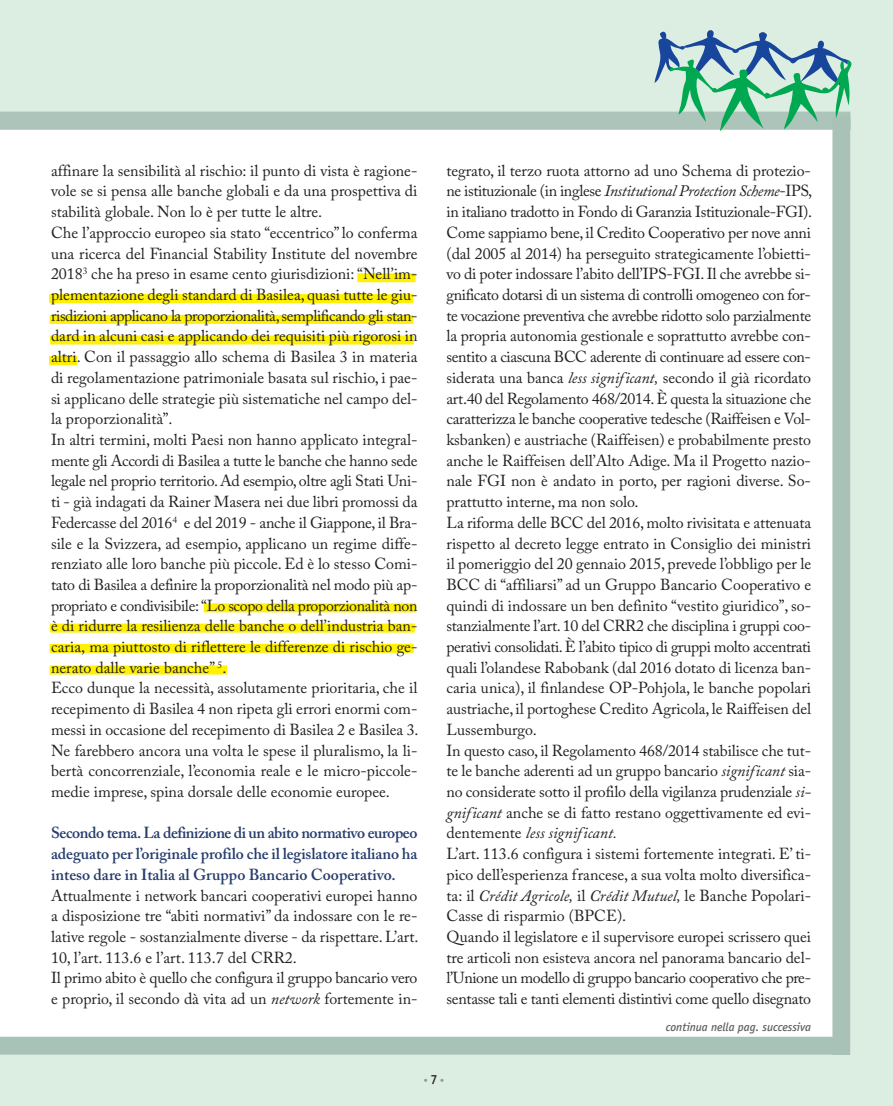
<style>
.page{position:relative;width:893px;height:1106px;background:#dbeee1}
.page>*{position:absolute;margin:0;border:0;box-sizing:border-box;transform-origin:0 0}
.t1{font:15.9px/20.7px "Adobe Caslon Pro";letter-spacing:-.005em;color:#231f20}
.t2{font:600 15.9px/20.7px "Adobe Caslon Pro";color:#273d6d;text-align:justify}
.t3{font:italic 500 12px "Officina Sans ITC Std";letter-spacing:-.005em;color:#5f5f62}
.t4{font:10.5px "Officina Sans ITC Std";color:#939598}
.s1{font-style:italic}
.s2{font-weight:500;font-size:13.5px;color:#231f20}
</style>
<div class="page">
<div style="left:0;top:131px;width:850px;height:923px;background:#fff"></div>
<div style="left:0;top:112px;width:850px;height:18px;background:#acc4b9"></div>
<div style="left:0;top:1036px;width:849px;height:18px;background:#a9c2b7"></div>
<div style="left:204px;top:603px;width:212px;height:9px;background:#fff101"></div>
<div style="left:50px;top:665px;width:177px;height:9px;background:#fff101"></div>
<div style="left:832px;top:117px;width:18px;height:937px;background:#a9c2b7"></div>
<svg style="left:654px;top:30px;width:198px;height:101px"></svg>
<div style="left:49px;top:294px;width:364px;height:9px;background:#fff101"></div>
<div style="left:50px;top:315px;width:363px;height:9px;background:#fff101"></div>
<div style="left:49px;top:356px;width:28px;height:9px;background:#fff101"></div>
<div style="left:50px;top:335px;width:364px;height:9px;background:#fff101"></div>
<div style="left:50px;top:623px;width:365px;height:9px;background:#fff101"></div>
<div style="left:50px;top:644px;width:364px;height:9px;background:#fff101"></div>
<div style="left:357px;top:273px;width:59px;height:9px;background:#fff101"></div>
<p class="t1" style="left:51px;top:162px;width:369px">affinare la sensibilità al rischio: il punto di vista è ragione&shy;vole se si pensa alle banche globali e da una prospettiva di stabilità globale. Non lo è per tutte le altre.<br>Che l’approccio europeo sia stato “eccentrico”lo conferma una ricerca del Financial Stability Institute del novembre 2018<sup>3</sup> che ha preso in esame cento giurisdizioni: “Nell’im&shy;plementazione degli standard di Basilea, quasi tutte le giu&shy;risdizioni applicano la proporzionalità,semplificando gli stan&shy;dard in alcuni casi e applicando dei requisiti più rigorosi in altri. Con il passaggio allo schema di Basilea 3 in materia di regolamentazione patrimoniale basata sul rischio, i pae&shy;si applicano delle strategie più sistematiche nel campo del&shy;la proporzionalità”.<br>In altri termini, molti Paesi non hanno applicato integral&shy;mente gli Accordi di Basilea a tutte le banche che hanno sede legale nel proprio territorio.Ad esempio, oltre agli Stati Uni&shy;ti - già indagati da Rainer Masera nei due libri promossi da Federcasse del 2016<sup>4</sup> e del 2019 - anche il Giappone,il Bra&shy;sile e la Svizzera, ad esempio, applicano un regime diffe&shy;renziato alle loro banche più piccole. Ed è lo stesso Comi&shy;tato di Basilea a definire la proporzionalità nel modo più ap&shy;propriato e condivisibile: “Lo scopo della proporzionalità non è di ridurre la resilienza delle banche o dell’industria ban&shy;caria, ma piuttosto di riflettere le differenze di rischio ge&shy;nerato dalle varie banche” <sup>5</sup>.<br>Ecco dunque la necessità, assolutamente prioritaria, che il recepimento di Basilea 4 non ripeta gli errori enormi com&shy;messi in occasione del recepimento di Basilea 2 e Basilea 3.<br>Ne farebbero ancora una volta le spese il pluralismo, la li&shy;bertà concorrenziale, l’economia reale e le micro-piccole&shy;medie imprese, spina dorsale delle economie europee.</p>
<p class="t2" style="left:51px;top:824px;width:368px">Secondo tema.La definizione di un abito normativo europeo adeguato per l’originale profilo che il legislatore italiano ha inteso dare in Italia al Gruppo Bancario Cooperativo.</p>
<p class="t1" style="left:51px;top:886px;width:369px">Attualmente i network bancari cooperativi europei hanno a disposizione tre “abiti normativi” da indossare con le re&shy;lative regole - sostanzialmente diverse - da rispettare.L’art.<br>10, l’art. 113.6 e l’art. 113.7 del CRR2.<br>Il primo abito è quello che configura il gruppo bancario vero e proprio, il secondo dà vita ad un <span class="s1">network</span> fortemente in-</p>
<p class="t1" style="left:446px;top:162px;width:367px">tegrato, il terzo ruota attorno ad uno Schema di protezio&shy;ne istituzionale (in inglese <span class="s1">Institutional Protection Scheme</span>-IPS, in italiano tradotto in Fondo di Garanzia Istituzionale-FGI).<br>Come sappiamo bene,il Credito Cooperativo per nove anni (dal 2005 al 2014) ha perseguito strategicamente l’obietti&shy;vo di poter indossare l’abito dell’IPS-FGI.Il che avrebbe si&shy;gnificato dotarsi di un sistema di controlli omogeneo con for&shy;te vocazione preventiva che avrebbe ridotto solo parzialmente la propria autonomia gestionale e soprattutto avrebbe con&shy;sentito a ciascuna BCC aderente di continuare ad essere con&shy;siderata una banca <span class="s1">less significant,</span> secondo il già ricordato art.40 del Regolamento 468/2014.È questa la situazione che caratterizza le banche cooperative tedesche (Raiffeisen e Vol&shy;ksbanken) e austriache (Raiffeisen) e probabilmente presto anche le Raiffeisen dell’Alto Adige. Ma il Progetto nazio&shy;nale FGI non è andato in porto, per ragioni diverse. So&shy;prattutto interne, ma non solo.<br>La riforma delle BCC del 2016, molto rivisitata e attenuata rispetto al decreto legge entrato in Consiglio dei ministri il pomeriggio del 20 gennaio 2015, prevede l’obbligo per le BCC di “affiliarsi” ad un Gruppo Bancario Cooperativo e quindi di indossare un ben definito “vestito giuridico”, so&shy;stanzialmente l’art. 10 del CRR2 che disciplina i gruppi coo&shy;perativi consolidati.È l’abito tipico di gruppi molto accentrati quali l’olandese Rabobank (dal 2016 dotato di licenza ban&shy;caria unica), il finlandese OP-Pohjola, le banche popolari austriache, il portoghese Credito Agricola, le Raiffeisen del Lussemburgo.<br>In questo caso, il Regolamento 468/2014 stabilisce che tut&shy;te le banche aderenti ad un gruppo bancario <span class="s1">significant</span> sia&shy;no considerate sotto il profilo della vigilanza prudenziale <span class="s1">si&shy;gnificant</span> anche se di fatto restano oggettivamente ed evi&shy;dentemente <span class="s1">less significant.<br></span>L’art. 113.6 configura i sistemi fortemente integrati. E’ ti&shy;pico dell’esperienza francese, a sua volta molto diversifica&shy;ta: il <span class="s1">Crédit Agricole,</span> il <span class="s1">Crédit Mutuel,</span> le Banche Popolari-Casse di risparmio (BPCE).<br>Quando il legislatore e il supervisore europei scrissero quei tre articoli non esisteva ancora nel panorama bancario del&shy;l’Unione un modello di gruppo bancario cooperativo che pre&shy;sentasse tali e tanti elementi distintivi come quello disegnato</p>
<p class="t3" style="left:666px;top:1022px;width:147px">continua nella pag. successiva</p>
<p class="t4" style="left:423px;top:1076px;width:23px">•<span class="s2">7</span>•</p>
</div>
